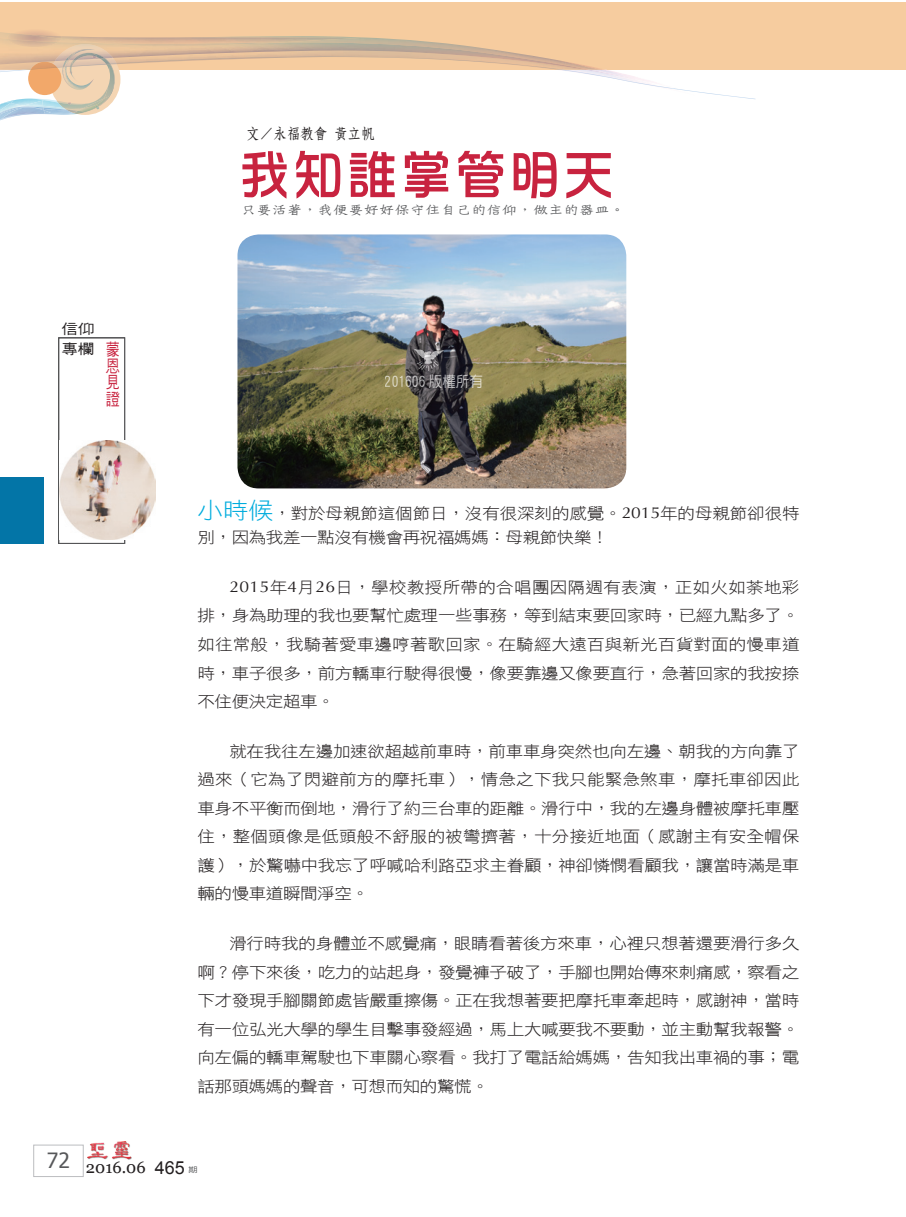
<style>
.page{position:relative;width:906px;height:1217px;background:#fff}
.page>*{position:absolute;margin:0;border:0;box-sizing:border-box;transform-origin:0 0}
.題目{font:54px "DF Hua Zong W5 WIN BF";color:#c8233f}
.t1{font:16.5px "Georgia";color:#231f20}
.t2{font:16.5px/16.5px "DF Hei W5 WIN BF";color:#c8233f;text-align:justify;scale:.85 1}
.t3{font:15.75px/28.5px "DF Hei W3 WIN BF";letter-spacing:-.02em;color:#231f20;text-align:justify;scale:1.11 1}
.t4{font:15px "DF Yuan W5 WIN BF";color:#fff;scale:.9 1}
.作者{font:15px "DF Fang Song W6 WIN BF";color:#231f20;scale:.9 1}
.眉批{font:14.1px "DF Tie Xian W3 WIN BF";letter-spacing:-.025em;color:#57585a;scale:1.11 1}
.t5{font:14.1px/19.8px "DF Hei W5 WIN BF";color:#231f20;scale:1.18 1}
.t6{font:7.5px "DF Hei W5 WIN BF";color:#57585a;scale:1.25 1}
.s1{font-size:22.95px;color:#00acdd}
.s2{font-family:"Optima"}
.s3{font-family:"Arial";font-size:18px}
</style>
<div class="page">
<div style="left:33px;top:1144px;width:50px;height:32px;border:1px solid #bcbdc0"></div>
<img style="left:87px;top:1141px;width:44px;height:17px">
<div style="left:0;top:2px;width:906px;height:68px;background:#f6cc9f"></div>
<img style="left:0;top:38px;width:501px;height:13px">
<img style="left:55px;top:44px;width:58px;height:7px">
<img style="left:75px;top:49px;width:20px;height:2px">
<img style="left:71px;top:50px;width:20px;height:1px">
<img style="left:61px;top:36px;width:302px;height:8px">
<img style="left:106px;top:43px;width:171px;height:4px">
<svg style="left:0;top:51px;width:755px;height:70px"></svg>
<img style="left:7px;top:36px;width:55px;height:6px">
<svg style="left:0;top:31px;width:61px;height:8px"></svg>
<img style="left:8px;top:39px;width:50px;height:8px">
<img style="left:19px;top:33px;width:27px;height:3px">
<div style="left:58px;top:337px;width:67px;height:206px;border:1px solid #57585a"></div>
<img style="left:59px;top:440px;width:97px;height:99px">
<div style="left:0;top:477px;width:43px;height:66px;background:#0375a7"></div>
<img style="left:237px;top:234px;width:389px;height:254px">
<svg style="left:414px;top:349px;width:30px;height:22px"></svg>
<p class="作者" style="left:246px;top:126px;width:144px">文／永福教會 黃立帆</p>
<p class="t5" style="left:61px;top:319px;width:29px">信仰專欄</p>
<p class="t2" style="left:106px;top:341px;width:18px">蒙恩見證</p>
<p class="題目" style="left:237px;top:148px;width:380px">我知誰掌管明天</p>
<p class="眉批" style="left:241px;top:203px;width:348px">只要活著，我便要好好保守住自己的信仰，做主的器皿。</p>
<p class="t4" style="left:385px;top:373px;width:110px">201606 版權所有</p>
<p class="t3" style="left:197px;top:500px;width:544px;line-height:24.6px"><span class="s1">小時候</span>，對於母親節這個節日，沒有很深刻的感覺。<span class="s2">2015</span>年的母親節卻很特別，因為我差一點沒有機會再祝福媽媽：母親節快樂！</p>
<p class="t3" style="left:197px;top:573px;width:544px;text-indent:32px"><span class="s2">2015</span>年<span class="s2">4</span>月<span class="s2">26</span>日，學校教授所帶的合唱團因隔週有表演，正如火如荼地彩排，身為助理的我也要幫忙處理一些事務，等到結束要回家時，已經九點多了。如往常般，我騎著愛車邊哼著歌回家。在騎經大遠百與新光百貨對面的慢車道時，車子很多，前方轎車行駛得很慢，像要靠邊又像要直行，急著回家的我按捺不住便決定超車。</p>
<p class="t3" style="left:197px;top:736px;width:544px;text-indent:32px">就在我往左邊加速欲超越前車時，前車車身突然也向左邊、朝我的方向靠了過來（它為了閃避前方的摩托車），情急之下我只能緊急煞車，摩托車卻因此車身不平衡而倒地，滑行了約三台車的距離。滑行中，我的左邊身體被摩托車壓住，整個頭像是低頭般不舒服的被彎擠著，十分接近地面（感謝主有安全帽保護），於驚嚇中我忘了呼喊哈利路亞求主眷顧，神卻憐憫看顧我，讓當時滿是車輛的慢車道瞬間淨空。</p>
<p class="t3" style="left:197px;top:929px;width:544px;text-indent:32px">滑行時我的身體並不感覺痛，眼睛看著後方來車，心裡只想著還要滑行多久啊？停下來後，吃力的站起身，發覺褲子破了，手腳也開始傳來刺痛感，察看之下才發現手腳關節處皆嚴重擦傷。正在我想著要把摩托車牽起時，感謝神，當時有一位弘光大學的學生目擊事發經過，馬上大喊要我不要動，並主動幫我報警。向左偏的轎車駕駛也下車關心察看。我打了電話給媽媽，告知我出車禍的事；電話那頭媽媽的聲音，可想而知的驚慌。</p>
<p class="t1" style="left:47px;top:1156px;width:139px"><sup>72</sup> 2016.06 <span class="s3">465</span></p>
<p class="t6" style="left:188px;top:1165px;width:9px">期</p>
</div>
